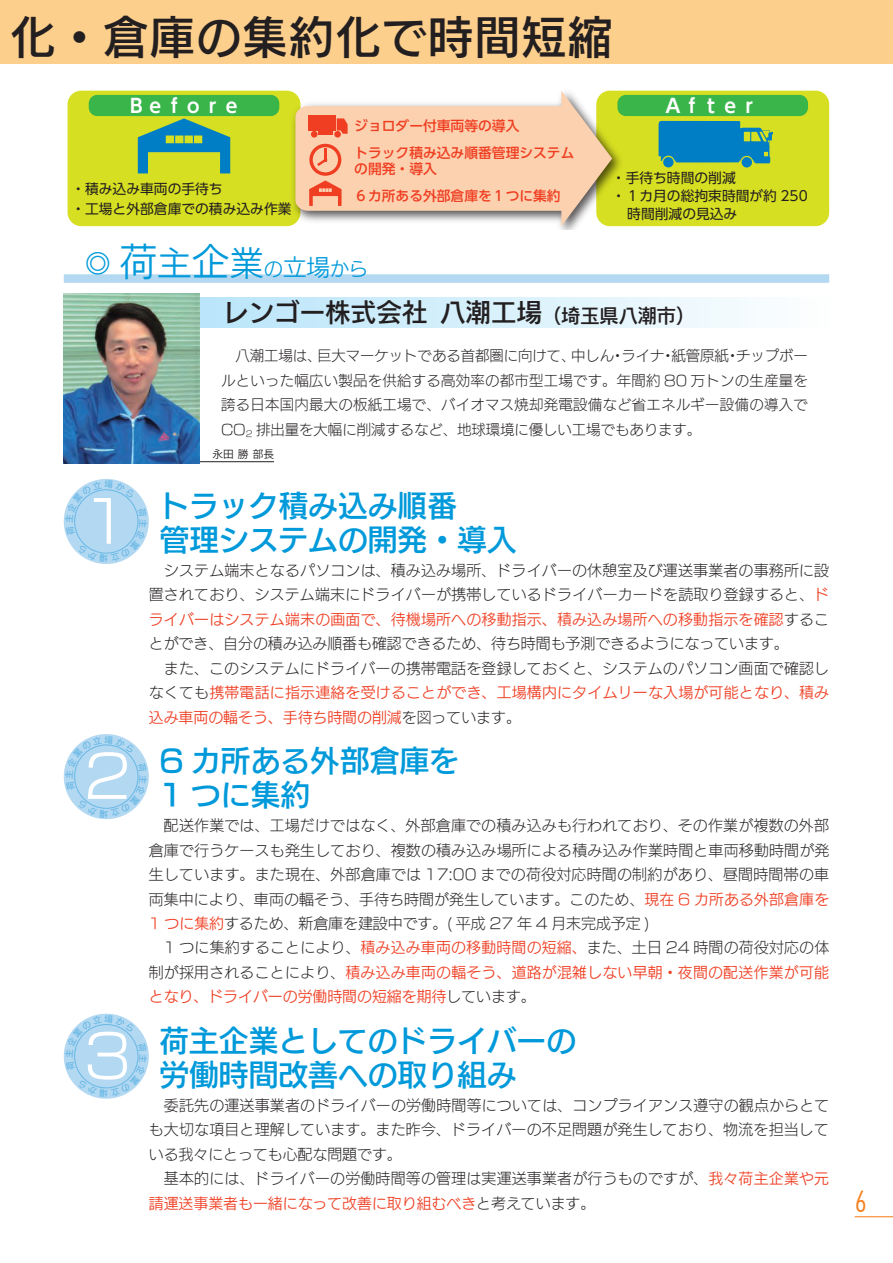
<style>
.page{position:relative;width:893px;height:1263px;background:#fff}
.page>*{position:absolute;margin:0;border:0;box-sizing:border-box;transform-origin:0 0}
.t1{font:58.5px "New Rodin Pro M";color:#fff}
.t2{font:44.7px "New Rodin Pro DB";letter-spacing:.04em;color:#231f20}
.t3{font:29.7px "New Rodin Pro DB";color:#0099da}
.t4{font:300 condensed 29.7px "Futura BT";color:#f58220}
.t5{font:25.5px "New Rodin Pro DB";color:#231f20}
.t6{font:19.2px "New Rodin Pro M";color:#0099da}
.t7{font:700 19.05px "UD Shin Go Pro De";color:#fff}
.t8{font:14.85px/24.5px "New Rodin Pro L";letter-spacing:.01em;color:#231f20;text-align:justify}
.t9{font:14.85px/24.5px "New Rodin Pro M";letter-spacing:.015em;color:#ef3e22;text-align:justify}
.t10{font:14.4px/24.5px "New Rodin Pro L";color:#231f20;text-align:justify}
.t11{font:13.8px/19.4px "UD Shin Go Pro";color:#231f20}
.t12{font:500 13.8px/26.8px "UD Shin Go Pro";color:#ef3e22}
.t13{font:10.65px "Koz Go Pro";color:#231f20}
.s1{font-size:38.25px}
.s2{font-size:34.05px}
.s3{font-size:23.4px}
.s4{font-size:19.2px}
.s5{font-family:"New Rodin Pro M";color:#ef3e22}
.s6{font-family:"New Rodin Pro L";color:#231f20}
</style>
<div class="page">
<hr style="left:855px;top:1216px;width:38px;height:1px;background:#f58220">
<div style="left:0;top:0;width:893px;height:64px;background:#fdcf8c"></div>
<div style="left:64px;top:274px;width:765px;height:9px;background:#b3d8f1"></div>
<svg style="left:200px;top:298px;width:549px;height:29px;background:#d6effb"></svg>
<div style="left:68px;top:91px;width:232px;height:135px;background:#d6df21;border-radius:14px"></div>
<div style="left:596px;top:91px;width:233px;height:135px;background:#d6df21;border-radius:14px"></div>
<img style="left:288px;top:90px;width:340px;height:140px">
<div style="left:89px;top:95px;width:190px;height:21px;background:#3ab54a;border-radius:8px"></div>
<div style="left:617px;top:95px;width:191px;height:21px;background:#3ab54a;border-radius:8px"></div>
<svg style="left:658px;top:121px;width:115px;height:43px;background:#228daa"></svg>
<div style="left:742px;top:157px;width:10px;height:10px;background:#007ec5;border-radius:50%"></div>
<div style="left:663px;top:157px;width:11px;height:10px;background:#007ec5;border-radius:50%"></div>
<svg style="left:138px;top:118px;width:92px;height:55px"></svg>
<svg style="left:295px;top:91px;width:317px;height:135px"></svg>
<div style="left:334px;top:131px;width:7px;height:7px;background:#ef3e22;border-radius:50%"></div>
<div style="left:311px;top:131px;width:7px;height:7px;background:#ef3e22;border-radius:50%"></div>
<hr style="left:170px;top:461px;width:104px;height:1px;background:#231f20">
<img style="left:64px;top:293px;width:136px;height:170px">
<svg style="left:65px;top:480px;width:83px;height:82px"></svg>
<svg style="left:65px;top:735px;width:83px;height:83px"></svg>
<svg style="left:65px;top:1015px;width:83px;height:82px"></svg>
<h2 class="t2" style="left:11px;top:-1px;width:603px">化・倉庫の集約化で時間短縮</h2>
<p class="t7" style="left:127px;top:91px;width:116px">Ｂｅｆｏｒｅ</p>
<p class="t7" style="left:663px;top:91px;width:97px">Ａｆｔｅｒ</p>
<p class="t12" style="left:354px;top:112px;width:222px">ジョロダー付車両等の導入<br>トラック積み込み順番管理システム</p>
<p class="t12" style="left:354px;top:155px;width:208px">の開発・導入<br>６カ所ある外部倉庫を１つに集約</p>
<p class="t11" style="left:612px;top:168px;width:125px">・手待ち時間の削減</p>
<p class="t11" style="left:71px;top:179px;width:222px">・積み込み車両の手待ち<br>・工場と外部倉庫での積み込み作業</p>
<p class="t11" style="left:612px;top:186px;width:197px">・１カ月の総拘束時間が約 250</p>
<p class="t11" style="left:627px;top:203px;width:112px">時間削減の見込み</p>
<p class="t6" style="left:85px;top:253px;width:285px"><sup>◎</sup> <span class="s1">荷</span><span class="s2">主</span><span class="s1">企</span><span class="s2">業</span>の<span class="s3">立場</span>から</p>
<p class="t5" style="left:223px;top:291px;width:473px">レンゴー株式会社八潮工場<span class="s4">（埼玉県八潮市）</span></p>
<p class="t10" style="left:221px;top:342px;width:588px">　八潮工場は、巨大マーケットである首都圏に向けて、中しん・ライナ・紙管原紙・チップボールといった幅広い製品を供給する高効率の都市型工場です。年間約 80 万トンの生産量を誇る日本国内最大の板紙工場で、バイオマス焼却発電設備など省エネルギー設備の導入でCO<sub>2</sub> 排出量を大幅に削減するなど、地球環境に優しい工場でもあります。</p>
<p class="t13" style="left:213px;top:447px;width:63px">永田 勝 部長</p>
<p class="t1" style="left:84px;top:472px;width:49px">1</p>
<p class="t3" style="left:159px;top:480px;width:299px">トラック積み込み順番</p>
<p class="t3" style="left:159px;top:514px;width:359px">管理システムの開発・導入</p>
<p class="t8" style="left:149px;top:557px;width:682px">　システム端末となるパソコンは、積み込み場所、ドライバーの休憩室及び運送事業者の事務所に設置されており、システム端末にドライバーが携帯しているドライバーカードを読取り登録すると、<span class="s5">ドライバーはシステム端末の画面で、待機場所への移動指示、積み込み場所への移動指示を確認</span>することができ、自分の積み込み順番も確認できるため、待ち時間も予測できるようになっています。</p>
<p class="t9" style="left:149px;top:655px;width:682px"><span class="s6">　また、このシステムにドライバーの携帯電話を登録しておくと、システムのパソコン画面で確認しなくても</span>携帯電話に指示連絡を受けることができ、工場構内にタイムリーな入場が可能となり、積み込み車両の輻そう、手待ち時間の削減<span class="s6">を図っています。</span></p>
<p class="t1" style="left:84px;top:727px;width:49px">2</p>
<p class="t3" style="left:159px;top:735px;width:301px">6 カ所ある外部倉庫を</p>
<p class="t3" style="left:159px;top:769px;width:152px">1 つに集約</p>
<p class="t8" style="left:149px;top:812px;width:682px">　配送作業では、工場だけではなく、外部倉庫での積み込みも行われており、その作業が複数の外部倉庫で行うケースも発生しており、複数の積み込み場所による積み込み作業時間と車両移動時間が発生しています。また現在、外部倉庫では 17:00 までの荷役対応時間の制約があり、昼間時間帯の車両集中により、車両の輻そう、手待ち時間が発生しています。このため、<span class="s5">現在 6 カ所ある外部倉庫を1 つに集約</span>するため、新倉庫を建設中です。( 平成 27 年 4 月末完成予定 )</p>
<p class="t9" style="left:149px;top:934px;width:682px"><span class="s6">　1 つに集約することにより、</span>積み込み車両の移動時間の短縮、<span class="s6">また、土日 24 時間の荷役対応の体制が採用されることにより、</span>積み込み車両の輻そう、道路が混雑しない早朝・夜間の配送作業が可能となり、ドライバーの労働時間の短縮を期待<span class="s6">しています。</span></p>
<p class="t1" style="left:84px;top:1006px;width:49px">3</p>
<p class="t3" style="left:159px;top:1015px;width:418px">荷主企業としてのドライバーの</p>
<p class="t3" style="left:159px;top:1049px;width:359px">労働時間改善への取り組み</p>
<p class="t8" style="left:149px;top:1092px;width:682px">　委託先の運送事業者のドライバーの労働時間等については、コンプライアンス遵守の観点からとても大切な項目と理解しています。また昨今、ドライバーの不足問題が発生しており、物流を担当している我々にとっても心配な問題です。</p>
<p class="t8" style="left:149px;top:1165px;width:682px">　基本的には、ドライバーの労働時間等の管理は実運送事業者が行うものですが、<span class="s5">我々荷主企業や元請運送事業者も一緒になって改善に取り組むべき</span>と考えています。</p>
<h3 class="t4" style="left:855px;top:1183px;width:13px">6</h3>
</div>
